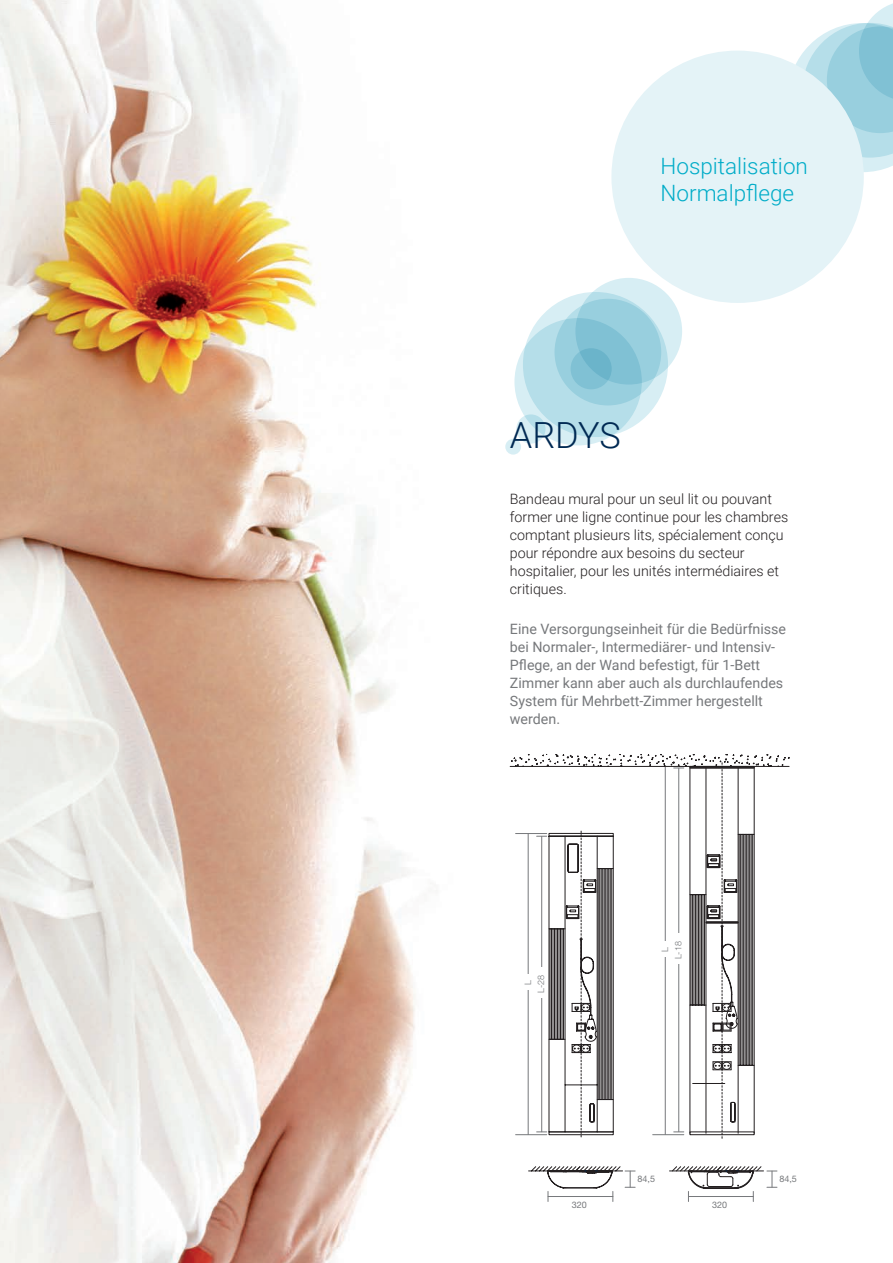
<style>
.page{position:relative;width:893px;height:1263px;background:#fff}
.page>*{position:absolute;margin:0;border:0;box-sizing:border-box;transform-origin:0 0}
.t1{font:300 36px "Roboto";letter-spacing:-.005em;color:#002953}
.t2{font:300 22.5px/27px "Roboto";color:#00acc8}
.t3{font:300 14.25px/18px "Roboto";color:#231f20}
.t4{font:14.25px/18px "Roboto";color:#76787b}
.t5{font:9px "Helvetica Neue LT Std";color:#76787b}
.t6{font:300 9px "Helvetica Neue LT Std";color:#76787b}
</style>
<div class="page">
<img style="left:0;top:0;width:621px;height:1263px">
<div style="left:523px;top:292px;width:145px;height:145px;background:#d7eef4;border-radius:50%"></div>
<svg style="left:788px;top:3px;width:105px;height:169px"></svg>
<svg style="left:575px;top:278px;width:107px;height:107px;background:#b5dde8"></svg>
<svg style="left:514px;top:318px;width:128px;height:127px;background:#a8d7e3"></svg>
<svg style="left:571px;top:348px;width:41px;height:41px"></svg>
<div style="left:505px;top:439px;width:16px;height:16px;background:#d7eef4;border-radius:50%"></div>
<svg style="left:516px;top:414px;width:29px;height:30px"></svg>
<div style="left:611px;top:51px;width:253px;height:252px;background:#e4f3f7;border-radius:50%"></div>
<hr style="left:510px;top:766px;width:279px;height:1px;background:#231f20">
<svg style="left:511px;top:754px;width:279px;height:447px"></svg>
<h2 class="t2" style="left:660px;top:151px;width:149px">Hospitalisation<br>Normalpflege</h2>
<h1 class="t1" style="left:510px;top:410px;width:112px">ARDYS</h1>
<p class="t3" style="left:510px;top:489px;width:280px">Bandeau mural pour un seul lit ou pouvant former une ligne continue pour les chambres comptant plusieurs lits, spécialement conçu pour répondre aux besoins du secteur hospitalier, pour les unités intermédiaires et critiques.</p>
<p class="t4" style="left:510px;top:619px;width:278px">Eine Versorgungseinheit für die Bedürfnisse bei Normaler-, Intermediärer- und Intensiv-Pflege, an der Wand befestigt, für 1-Bett Zimmer kann aber auch als durchlaufendes System für Mehrbett-Zimmer hergestellt werden.</p>
<p class="t6" style="left:536px;top:993px;width:20px;rotate:-90deg">L-28</p>
<p class="t6" style="left:522px;top:985px;width:6px;rotate:-90deg">L</p>
<p class="t6" style="left:673px;top:959px;width:20px;rotate:-90deg">L-18</p>
<p class="t6" style="left:659px;top:951px;width:6px;rotate:-90deg">L</p>
<p class="t5" style="left:638px;top:1173px;width:19px">84,5</p>
<p class="t5" style="left:779px;top:1173px;width:19px">84,5</p>
<p class="t5" style="left:572px;top:1199px;width:17px">320</p>
<p class="t5" style="left:712px;top:1199px;width:17px">320</p>
</div>
